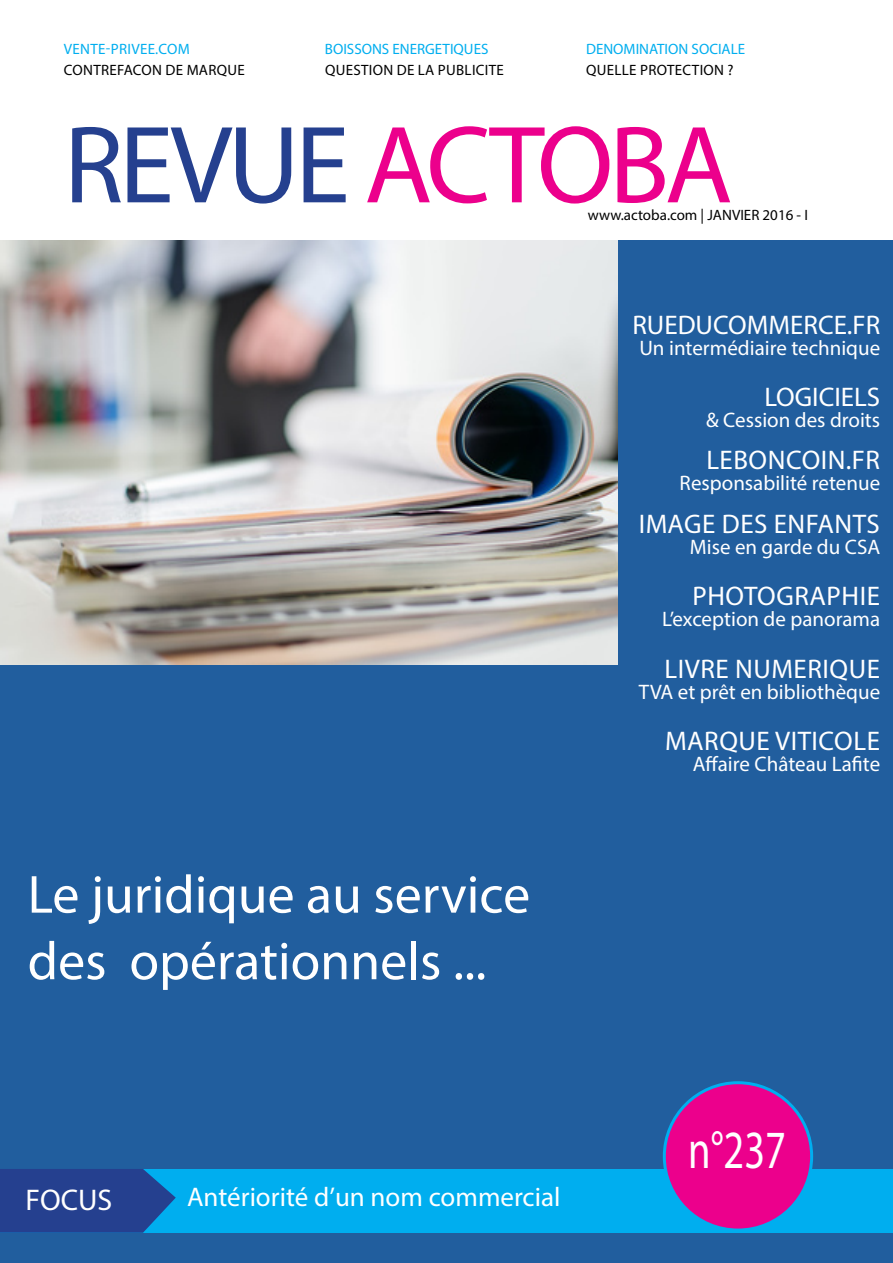
<style>
.page{position:relative;width:893px;height:1263px;background:#fff}
.page>*{position:absolute;margin:0;border:0;box-sizing:border-box;transform-origin:0 0}
.t1{font:111px "Myriad Pro";letter-spacing:-.04em;color:#ec008c}
.t2{font:54px/66.6px "Myriad Pro";color:#fff}
.t3{font:54px "Myriad Pro";color:#fff;scale:.75 1}
.t4{font:30px "Myriad Pro";color:#fff}
.t5{font:27px "Myriad Pro";letter-spacing:.01em;color:#fff}
.t6{font:21px "Myriad Pro";color:#fff}
.t7{font:15px "Myriad Pro";letter-spacing:.02em;color:#000}
.t8{font:15px "Myriad Pro";color:#00aeef}
.t9{font:15px "Myriad Pro";color:#000}
.t10{font:15px "Myriad Pro";letter-spacing:.02em;color:#00aeef}
.s1{color:#25408f}
</style>
<div class="page">
<div style="left:0;top:241px;width:893px;height:1022px;background:#215e9e"></div>
<img style="left:0;top:241px;width:618px;height:423px">
<div style="left:0;top:1169px;width:893px;height:64px;background:#00aeef"></div>
<svg style="left:0;top:1169px;width:176px;height:64px;background:#214a98"></svg>
<div style="left:664px;top:1083px;width:148px;height:147px;background:#ec008c;border-radius:50%"></div>
<div style="left:663px;top:1081px;width:150px;height:150px;border:3px solid #00aeef;border-radius:50%"></div>
<p class="t10" style="left:64px;top:39px;width:127px">VENTE-PRIVEE.COM</p>
<p class="t7" style="left:64px;top:60px;width:182px">CONTREFACON DE MARQUE</p>
<p class="t8" style="left:325px;top:39px;width:165px">BOISSONS ENERGETIQUES</p>
<p class="t7" style="left:325px;top:60px;width:180px">QUESTION DE LA PUBLICITE</p>
<p class="t8" style="left:586px;top:39px;width:161px">DENOMINATION SOCIALE</p>
<p class="t7" style="left:586px;top:60px;width:149px">QUELLE PROTECTION ?</p>
<h1 class="t1" style="left:64px;top:97px;width:670px"><span class="s1">REVUE</span> ACTOBA</h1>
<p class="t9" style="left:588px;top:205px;width:221px">www.actoba.com | JANVIER 2016 - I</p>
<h2 class="t2" style="left:28px;top:860px;width:504px">Le juridique au service des opérationnels ...</h2>
<h3 class="t4" style="left:26px;top:1181px;width:88px">FOCUS</h3>
<p class="t5" style="left:187px;top:1180px;width:375px">Antériorité d’un nom commercial</p>
<p class="t5" style="left:632px;top:308px;width:249px">RUEDUCOMMERCE.FR</p>
<p class="t6" style="left:639px;top:335px;width:242px">Un intermédiaire technique</p>
<p class="t5" style="left:765px;top:381px;width:117px">LOGICIELS</p>
<p class="t6" style="left:706px;top:407px;width:176px">&amp; Cession des droits</p>
<p class="t5" style="left:706px;top:444px;width:175px">LEBONCOIN.FR</p>
<p class="t6" style="left:680px;top:470px;width:202px">Responsabilité retenue</p>
<p class="t5" style="left:639px;top:507px;width:243px">IMAGE DES ENFANTS</p>
<p class="t6" style="left:690px;top:533px;width:192px">Mise en garde du CSA</p>
<p class="t5" style="left:692px;top:579px;width:189px">PHOTOGRAPHIE</p>
<p class="t6" style="left:662px;top:606px;width:220px">L’exception de panorama</p>
<p class="t5" style="left:665px;top:652px;width:217px">LIVRE NUMERIQUE</p>
<p class="t6" style="left:639px;top:679px;width:243px">TVA et prêt en bibliothèque</p>
<p class="t5" style="left:665px;top:725px;width:216px">MARQUE VITICOLE</p>
<p class="t6" style="left:693px;top:751px;width:189px">Affaire Château Lafite</p>
<h2 class="t3" style="left:688px;top:1117px;width:132px">n°237</h2>
</div>
